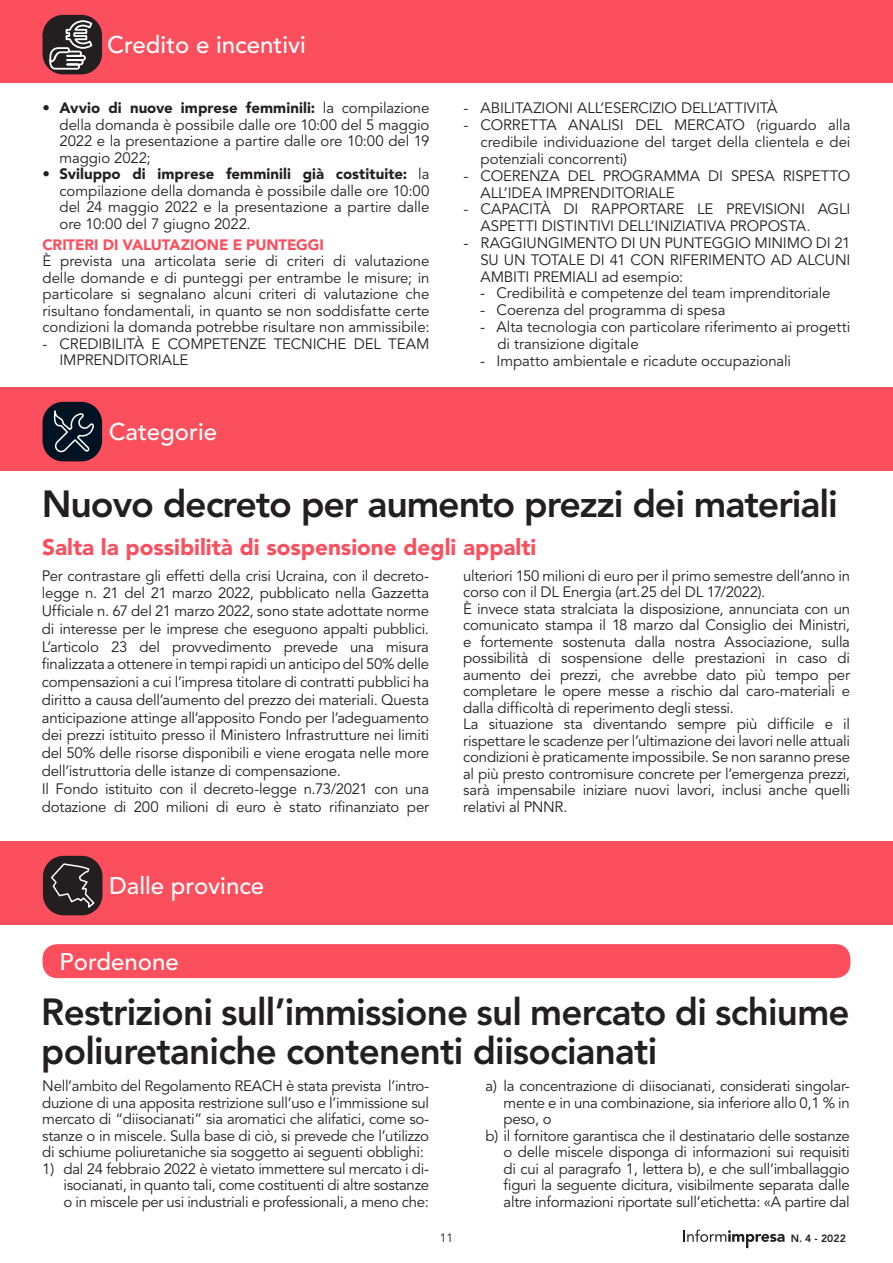
<style>
.page{position:relative;width:893px;height:1263px;background:#fff}
.page>*{position:absolute;margin:0;border:0;box-sizing:border-box;transform-origin:0 0}
.Normale{font:800 37.5px/39px "Avenir LT Std";letter-spacing:-.02em;color:#231f20}
.t1{font:500 24px "Avenir LT Std";color:#fff}
.Normale-2{font:900 22.5px "Avenir LT Std";color:#fc4f5e}
.Normale-3{font:15px/16.5px "Avenir LT Std";letter-spacing:-.01em;color:#231f20;text-align:justify}
.Normale-4{font:900 15px "Avenir LT Std";letter-spacing:-.005em;color:#fc4f5e}
.t2{font:12px "Avenir LT Std";color:#231f20}
.t3{font:800 10.5px "Avenir LT Std";color:#231f20}
.s1{font-weight:900}
</style>
<div class="page">
<div style="left:0;top:0;width:893px;height:83px;background:#fc4f5e"></div>
<div style="left:43px;top:15px;width:59px;height:59px;background:#231f20;border-radius:21px"></div>
<svg style="left:48px;top:19px;width:46px;height:52px"></svg>
<svg style="left:684px;top:1229px;width:100px;height:19px"></svg>
<div style="left:0;top:387px;width:893px;height:83px;background:#fc4f5e"></div>
<div style="left:43px;top:402px;width:59px;height:59px;background:#001322;border-radius:21px"></div>
<svg style="left:54px;top:411px;width:40px;height:42px"></svg>
<div style="left:0;top:841px;width:893px;height:83px;background:#fc4f5e"></div>
<div style="left:43px;top:856px;width:59px;height:59px;background:#231f20;border-radius:21px"></div>
<svg style="left:51px;top:863px;width:45px;height:47px"></svg>
<div style="left:43px;top:944px;width:807px;height:34px;background:#fc4f5e;border-radius:15px"></div>
<h2 class="t1" style="left:107px;top:31px;width:200px">Credito e incentivi</h2>
<p class="Normale-3" style="left:60px;top:100px;width:371px;text-indent:-17px"><span class="s1">• Avvio di nuove imprese femminili:</span> la compilazione della domanda è possibile dalle ore 10:00 del 5 maggio 2022 e la presentazione a partire dalle ore 10:00 del 19 maggio 2022;</p>
<p class="Normale-3" style="left:60px;top:166px;width:371px;text-indent:-17px"><span class="s1">• Sviluppo di imprese femminili già costituite:</span> la compilazione della domanda è possibile dalle ore 10:00 del 24 maggio 2022 e la presentazione a partire dalle ore 10:00 del 7 giugno 2022.</p>
<p class="Normale-4" style="left:43px;top:235px;width:283px">CRITERI DI VALUTAZIONE E PUNTEGGI</p>
<p class="Normale-3" style="left:43px;top:253px;width:388px">È prevista una articolata serie di criteri di valutazione delle domande e di punteggi per entrambe le misure; in particolare si segnalano alcuni criteri di valutazione che risultano fondamentali, in quanto se non soddisfatte certe condizioni la domanda potrebbe risultare non ammissibile:</p>
<p class="Normale-3" style="left:60px;top:336px;width:371px;text-indent:-17px">- CREDIBILITÀ E COMPETENZE TECNICHE DEL TEAM<br>IMPRENDITORIALE</p>
<p class="t1" style="left:109px;top:418px;width:110px">Categorie</p>
<p class="Normale-3" style="left:463px;top:100px;width:316px">- ABILITAZIONI ALL’ESERCIZIO DELL’ATTIVITÀ</p>
<p class="Normale-3" style="left:480px;top:117px;width:371px;text-indent:-17px">- CORRETTA ANALISI DEL MERCATO (riguardo alla credibile individuazione del target della clientela e dei potenziali concorrenti)</p>
<p class="Normale-3" style="left:480px;top:168px;width:371px;text-indent:-17px">- COERENZA DEL PROGRAMMA DI SPESA RISPETTO<br>ALL’IDEA IMPRENDITORIALE</p>
<p class="Normale-3" style="left:480px;top:201px;width:371px;text-indent:-17px">- CAPACITÀ DI RAPPORTARE LE PREVISIONI AGLI<br>ASPETTI DISTINTIVI DELL’INIZIATIVA PROPOSTA.</p>
<p class="Normale-3" style="left:480px;top:235px;width:371px;text-indent:-17px">- RAGGIUNGIMENTO DI UN PUNTEGGIO MINIMO DI 21<br>SU UN TOTALE DI 41 CON RIFERIMENTO AD ALCUNI AMBITI PREMIALI ad esempio:</p>
<p class="Normale-3" style="left:480px;top:285px;width:352px">- Credibilità e competenze del team imprenditoriale</p>
<p class="Normale-3" style="left:480px;top:302px;width:247px">- Coerenza del programma di spesa</p>
<p class="Normale-3" style="left:497px;top:319px;width:354px;text-indent:-18px">- Alta tecnologia con particolare riferimento ai progetti di transizione digitale</p>
<p class="Normale-3" style="left:480px;top:353px;width:313px">- Impatto ambientale e ricadute occupazionali</p>
<p class="Normale" style="left:42px;top:485px;width:797px">Nuovo decreto per aumento prezzi dei materiali</p>
<p class="Normale-2" style="left:42px;top:533px;width:496px">Salta la possibilità di sospensione degli appalti</p>
<p class="Normale-3" style="left:463px;top:567px;width:388px">ulteriori 150 milioni di euro per il primo semestre dell’anno in corso con il DL Energia (art.25 del DL 17/2022).</p>
<p class="Normale-3" style="left:463px;top:600px;width:388px">È invece stata stralciata la disposizione, annunciata con un comunicato stampa il 18 marzo dal Consiglio dei Ministri, e fortemente sostenuta dalla nostra Associazione, sulla possibilità di sospensione delle prestazioni in caso di aumento dei prezzi, che avrebbe dato più tempo per completare le opere messe a rischio dal caro-materiali e dalla difficoltà di reperimento degli stessi.</p>
<p class="Normale-3" style="left:463px;top:716px;width:388px">La situazione sta diventando sempre più difficile e il rispettare le scadenze per l’ultimazione dei lavori nelle attuali condizioni è praticamente impossibile. Se non saranno prese al più presto contromisure concrete per l’emergenza prezzi, sarà impensabile iniziare nuovi lavori, inclusi anche quelli relativi al PNNR.</p>
<p class="Normale-3" style="left:42px;top:567px;width:389px;line-height:17.7px">Per contrastare gli effetti della crisi Ucraina, con il decreto&shy;legge n. 21 del 21 marzo 2022, pubblicato nella Gazzetta Ufficiale n. 67 del 21 marzo 2022, sono state adottate norme di interesse per le imprese che eseguono appalti pubblici.<br>L’articolo 23 del provvedimento prevede una misura finalizzata a ottenere in tempi rapidi un anticipo del 50% delle compensazioni a cui l’impresa titolare di contratti pubblici ha diritto a causa dell’aumento del prezzo dei materiali. Questa anticipazione attinge all’apposito Fondo per l’adeguamento dei prezzi istituito presso il Ministero Infrastrutture nei limiti del 50% delle risorse disponibili e viene erogata nelle more dell’istruttoria delle istanze di compensazione.</p>
<p class="Normale-3" style="left:42px;top:780px;width:389px;line-height:17.7px">Il Fondo istituito con il decreto-legge n.73/2021 con una dotazione di 200 milioni di euro è stato rifinanziato per</p>
<p class="t1" style="left:109px;top:871px;width:157px">Dalle province</p>
<p class="t1" style="left:60px;top:948px;width:121px">Pordenone</p>
<p class="Normale" style="left:41px;top:992px;width:810px">Restrizioni sull’immissione sul mercato di schiume poliuretaniche contenenti diisocianati</p>
<p class="Normale-3" style="left:42px;top:1078px;width:388px">Nell’ambito del Regolamento REACH è stata prevista l’intro&shy;duzione di una apposita restrizione sull’uso e l’immissione sul mercato di “diisocianati” sia aromatici che alifatici, come so&shy;stanze o in miscele. Sulla base di ciò, si prevede che l’utilizzo di schiume poliuretaniche sia soggetto ai seguenti obblighi:</p>
<p class="Normale-3" style="left:64px;top:1161px;width:367px;text-indent:-21px">1) dal 24 febbraio 2022 è vietato immettere sul mercato i di&shy;isocianati, in quanto tali, come costituenti di altre sostanze o in miscele per usi industriali e professionali, a meno che:</p>
<p class="Normale-3" style="left:504px;top:1078px;width:348px;text-indent:-18px">a) la concentrazione di diisocianati, considerati singolar&shy;mente e in una combinazione, sia inferiore allo 0,1 % in peso, o</p>
<p class="Normale-3" style="left:504px;top:1128px;width:348px;text-indent:-18px">b) il fornitore garantisca che il destinatario delle sostanze o delle miscele disponga di informazioni sui requisiti di cui al paragrafo 1, lettera b), e che sull’imballaggio figuri la seguente dicitura, visibilmente separata dalle altre informazioni riportate sull’etichetta: «A partire dal</p>
<p class="t2" style="left:440px;top:1231px;width:15px">11</p>
<p class="t3" style="left:791px;top:1232px;width:57px">N. 4 - 2022</p>
</div>
